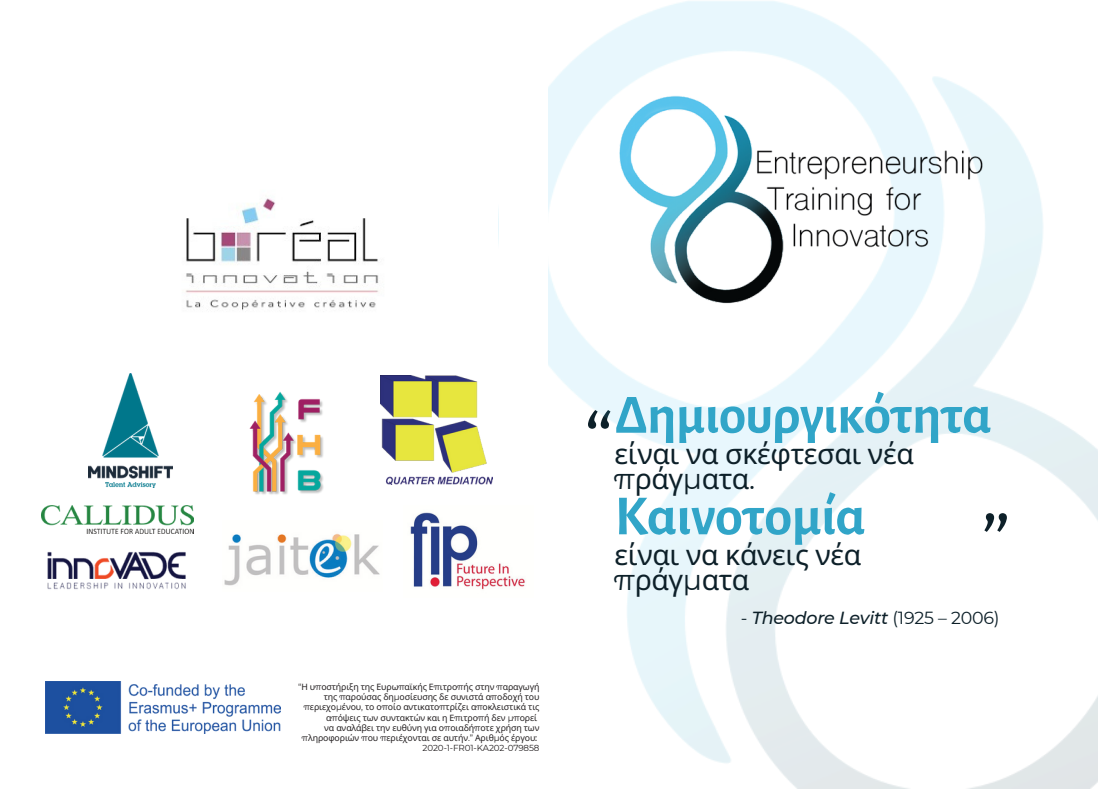
<style>
.page{position:relative;width:1098px;height:789px;background:#fff}
.page>*{position:absolute;margin:0;border:0;box-sizing:border-box;transform-origin:0 0}
.t1{font:700 56.75px "Alegreya Sans";letter-spacing:-.015em;color:#31a5c8}
.t2{font:700 55.38px "Alegreya Sans";letter-spacing:-.015em;color:#31a5c8}
.t3{font:28.38px/25.1px "Noto Sans";letter-spacing:-.015em;color:#0d2029}
.t4{font:italic 500 17.5px "Montserrat";letter-spacing:-.015em;color:#0d2029}
.t5{font:8.75px/10.2px "Noto Sans";letter-spacing:-.015em;color:#231f20;text-align:right}
.t6{font:8.75px "Montserrat";letter-spacing:-.015em;color:#231f20}
.s1{font-family:"Montserrat"}
.s2{font-family:"Montserrat";font-weight:500}
.s3{font-weight:400;font-style:normal}
</style>
<div class="page">
<img style="left:45px;top:681px;width:235px;height:52px">
<img style="left:185px;top:198px;width:194px;height:113px">
<img style="left:41px;top:505px;width:152px;height:28px">
<img style="left:249px;top:392px;width:75px;height:103px">
<img style="left:410px;top:512px;width:89px;height:78px">
<img style="left:47px;top:552px;width:139px;height:38px">
<img style="left:89px;top:373px;width:83px;height:114px">
<img style="left:380px;top:376px;width:112px;height:108px">
<img style="left:224px;top:533px;width:156px;height:53px">
<img style="left:499px;top:1px;width:598px;height:787px">
<div style="left:499px;top:73px;width:49px;height:310px;background:#fff"></div>
<img style="left:617px;top:95px;width:378px;height:209px">
<p class="t5" style="left:298px;top:681px;width:243px"><span class="s1">“</span>Η υ<span class="s1">π</span>οστήριξη της Ευρω<span class="s1">π</span>αϊκής Ε<span class="s1">π</span>ιτρο<span class="s1">π</span>ής στην <span class="s1">π</span>αραγωγή της <span class="s1">π</span>αρούσας δη<span class="s1">μ</span>οσίευσης δε συνιστά α<span class="s1">π</span>οδοχή του <span class="s1">π</span>εριεχο<span class="s1">μ</span>ένου<span class="s1">,</span> το ο<span class="s1">π</span>οίο αντικατο<span class="s1">π</span>τρίζει α<span class="s1">π</span>οκλειστικά τις α<span class="s1">π</span>όψεις των συντακτών και η Ε<span class="s1">π</span>ιτρο<span class="s1">π</span>ή δεν <span class="s1">μπ</span>ορεί<br>να αναλάβει την ευθύνη για ο<span class="s1">π</span>οιαδή<span class="s1">π</span>οτε χρήση των <span class="s1">π</span>ληροφοριών <span class="s1">π</span>ου <span class="s1">π</span>εριέχονται σε αυτήν<span class="s1">.”</span> Αριθ<span class="s1">μ</span>ός έργου<span class="s2">:</span></p>
<p class="t6" style="left:422px;top:742px;width:118px">2020-1-FR01-KA202-079858</p>
<h2 class="t2" style="left:614px;top:388px;width:379px">Δημιουργικότητα</h2>
<h3 class="t3" style="left:614px;top:440px;width:300px">είναι να σκέφτεσαι νέα <span class="s1">π</span>ράγ<span class="s1">μ</span>ατα<span class="s1">.</span></h3>
<h1 class="t1" style="left:614px;top:489px;width:253px">Καινοτομία</h1>
<h3 class="t3" style="left:614px;top:541px;width:248px">είναι να κάνεις νέα <span class="s1">π</span>ράγ<span class="s1">μ</span>ατα</h3>
<h3 class="t4" style="left:740px;top:607px;width:260px"><span class="s3">-</span> Theodore Levitt <span class="s3">(1925 – 2006)</span></h3>
</div>
